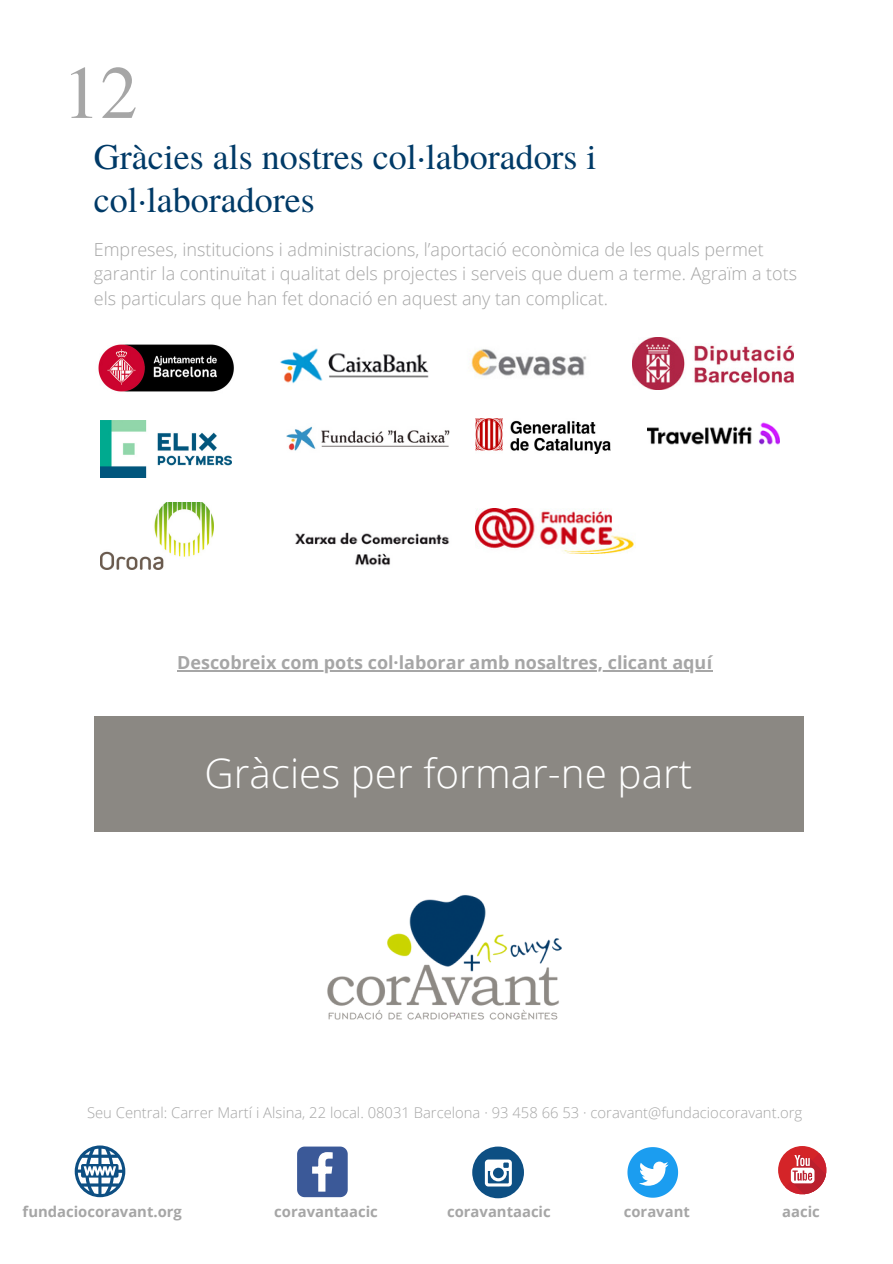
<style>
.page{position:relative;width:893px;height:1264px;background:#fff}
.page>*{position:absolute;margin:0;border:0;box-sizing:border-box;transform-origin:0 0}
.t1{font:75px "Te X Gyre Termes";color:#a6a6a6}
.t2{font:300 40.5px "Open Sans";color:#fff}
.t3{font:36px/42.8px "Te X Gyre Termes";color:#003a67}
.t4{font:300 18px/24.8px "Open Sans";color:#a6a6a6}
.t5{font:700 18px "Open Sans";color:#a6a6a6}
.t6{font:300 14.85px "Open Sans";color:#a6a6a6}
.t7{font:700 14.85px "Open Sans";color:#a6a6a6}
</style>
<div class="page">
<svg style="left:297px;top:1146px;width:51px;height:51px;background:#6079ab"></svg>
<div style="left:472px;top:1146px;width:52px;height:52px;background:#0d4f83;border-radius:50%"></div>
<svg style="left:485px;top:1159px;width:27px;height:27px"></svg>
<svg style="left:627px;top:1147px;width:51px;height:50px"></svg>
<svg style="left:778px;top:1145px;width:48px;height:49px"></svg>
<svg style="left:785px;top:1153px;width:42px;height:42px"></svg>
<svg style="left:75px;top:1145px;width:50px;height:52px"></svg>
<img style="left:98px;top:344px;width:136px;height:48px">
<img style="left:280px;top:348px;width:149px;height:36px">
<img style="left:470px;top:349px;width:117px;height:27px">
<img style="left:647px;top:389px;width:132px;height:56px">
<img style="left:632px;top:338px;width:161px;height:51px">
<img style="left:100px;top:420px;width:132px;height:57px">
<img style="left:286px;top:426px;width:163px;height:25px">
<img style="left:475px;top:418px;width:135px;height:35px">
<img style="left:100px;top:503px;width:114px;height:66px">
<img style="left:295px;top:532px;width:154px;height:34px">
<img style="left:475px;top:509px;width:159px;height:45px">
<div style="left:94px;top:716px;width:709px;height:115px;background:#8b8883"></div>
<img style="left:327px;top:895px;width:235px;height:125px">
<hr style="left:177px;top:670px;width:529px;height:1px;background:#a6a6a6">
<p class="t1" style="left:63px;top:39px;width:76px">12</p>
<p class="t3" style="left:94px;top:134px;width:504px">Gràcies als nostres col·laboradors i col·laboradores</p>
<p class="t4" style="left:94px;top:236px;width:704px">Empreses, institucions i administracions, l’aportació econòmica de les quals permet garantir la continuïtat i qualitat dels projectes i serveis que duem a terme. Agraïm a tots els particulars que han fet donació en aquest any tan complicat.</p>
<p class="t5" style="left:177px;top:649px;width:536px">Descobreix com pots col·laborar amb nosaltres, clicant aquí</p>
<p class="t2" style="left:204px;top:745px;width:489px">Gràcies per formar-ne part</p>
<p class="t6" style="left:87px;top:1101px;width:716px">Seu Central: Carrer Martí i Alsina, 22 local. 08031 Barcelona · 93 458 66 53 · coravant@fundaciocoravant.org</p>
<p class="t7" style="left:23px;top:1201px;width:161px">fundaciocoravant.org</p>
<p class="t7" style="left:274px;top:1201px;width:105px">coravantaacic</p>
<p class="t7" style="left:447px;top:1201px;width:105px">coravantaacic</p>
<p class="t7" style="left:623px;top:1201px;width:67px">coravant</p>
<p class="t7" style="left:782px;top:1201px;width:39px">aacic</p>
</div>
